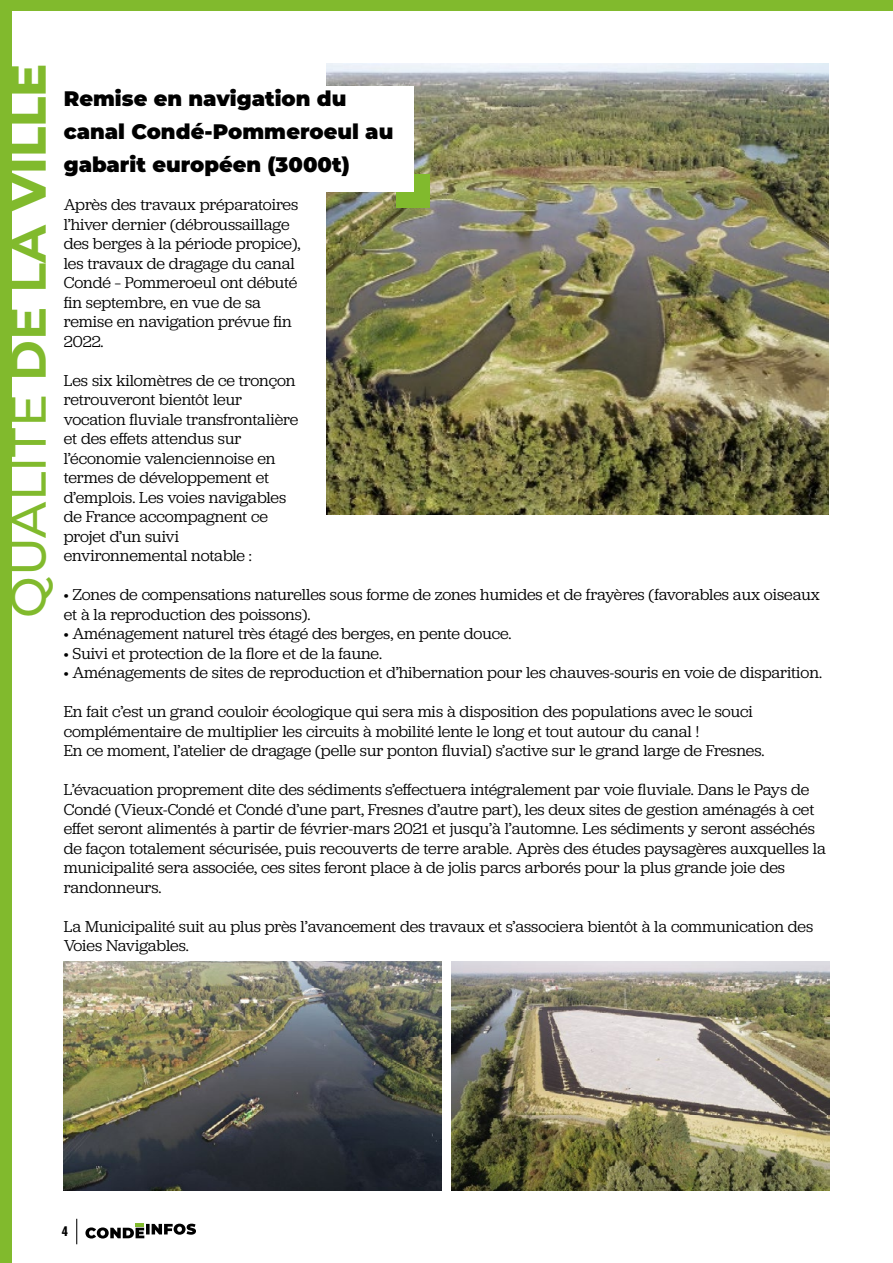
<style>
.page{position:relative;width:893px;height:1263px;background:#fff}
.page>*{position:absolute;margin:0;border:0;box-sizing:border-box;transform-origin:0 0}
.t1{font:500 49.5px "Montserrat";color:#81ba2d}
.t2{font:900 21px/33px "Montserrat";color:#000}
.t3{font:16.5px/19.5px "Jubilat";color:#000}
.t4{font:900 13.5px "Nimbus San Con L";color:#000}
.s1{font-weight:700}
.s2{font-weight:800}
</style>
<div class="page">
<img style="left:326px;top:64px;width:503px;height:450px">
<div style="left:397px;top:175px;width:33px;height:33px;background:#81ba2d"></div>
<img style="left:64px;top:961px;width:378px;height:229px">
<img style="left:451px;top:961px;width:378px;height:229px">
<div style="left:64px;top:86px;width:349px;height:105px;background:#fff"></div>
<svg style="left:76px;top:1219px;width:1px;height:25px"></svg>
<div style="left:0;top:0;width:892px;height:11px;background:#81ba2d"></div>
<div style="left:0;top:0;width:11px;height:1263px;background:#81ba2d"></div>
<svg style="left:85px;top:1224px;width:111px;height:14px"></svg>
<h1 class="t1" style="left:-6px;top:617px;width:555px;rotate:-90deg">QUALITÉ <span class="s1">DE LA</span> <span class="s2">VILLE</span></h1>
<p class="t2" style="left:64px;top:81px;width:331px">Remise en navigation du canal Condé-Pommeroeul au gabarit européen (3000t)</p>
<p class="t3" style="left:64px;top:194px;width:238px">Après des travaux préparatoires l’hiver dernier (débroussaillage des berges à la période propice), les travaux de dragage du canal<br>Condé – Pommeroeul ont débuté fin septembre, en vue de sa remise en navigation prévue fin<br>2022.</p>
<p class="t3" style="left:64px;top:370px;width:236px">Les six kilomètres de ce tronçon retrouveront bientôt leur vocation fluviale transfrontalière et des effets attendus sur l’économie valenciennoise en termes de développement et d’emplois. Les voies navigables de France accompagnent ce projet d’un suivi environnemental notable :</p>
<p class="t3" style="left:64px;top:584px;width:758px">• Zones de compensations naturelles sous forme de zones humides et de frayères (favorables aux oiseaux et à la reproduction des poissons).</p>
<p class="t3" style="left:64px;top:623px;width:449px">• Aménagement naturel très étagé des berges, en pente douce.</p>
<p class="t3" style="left:64px;top:643px;width:320px">• Suivi et protection de la flore et de la faune.</p>
<p class="t3" style="left:64px;top:662px;width:760px">• Aménagements de sites de reproduction et d’hibernation pour les chauves-souris en voie de disparition.</p>
<p class="t3" style="left:64px;top:701px;width:702px">En fait c’est un grand couloir écologique qui sera mis à disposition des populations avec le souci complémentaire de multiplier les circuits à mobilité lente le long et tout autour du canal !<br>En ce moment, l’atelier de dragage (pelle sur ponton fluvial) s’active sur le grand large de Fresnes.</p>
<p class="t3" style="left:64px;top:779px;width:764px">L’évacuation proprement dite des sédiments s’effectuera intégralement par voie fluviale. Dans le Pays de Condé (Vieux-Condé et Condé d’une part, Fresnes d’autre part), les deux sites de gestion aménagés à cet effet seront alimentés à partir de février-mars 2021 et jusqu’à l’automne. Les sédiments y seront asséchés de façon totalement sécurisée, puis recouverts de terre arable. Après des études paysagères auxquelles la municipalité sera associée, ces sites feront place à de jolis parcs arborés pour la plus grande joie des randonneurs.</p>
<p class="t3" style="left:64px;top:916px;width:751px">La Municipalité suit au plus près l’avancement des travaux et s’associera bientôt à la communication des<br>Voies Navigables.</p>
<p class="t4" style="left:62px;top:1221px;width:8px">4</p>
</div>
